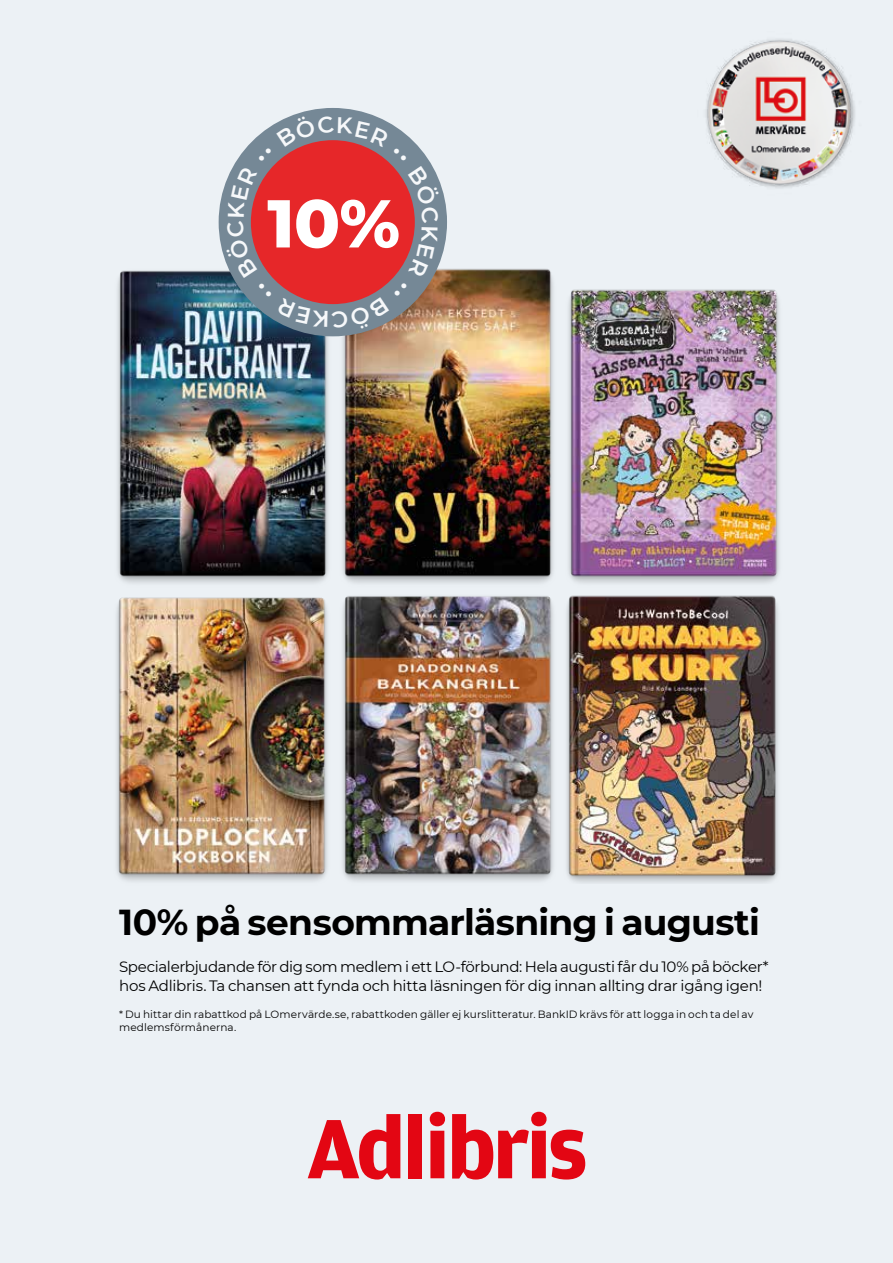
<style>
.page{position:relative;width:893px;height:1263px;background:#ecf1f5}
.page>*{position:absolute;margin:0;border:0;box-sizing:border-box;transform-origin:0 0}
.t1{font:800 67.5px "Montserrat";color:#fff}
.t2{font:700 36px "Montserrat";letter-spacing:-.02em;color:#000}
.t3{font:15px/19.5px "Montserrat";letter-spacing:-.02em;color:#000}
.t4{font:10.5px/13.5px "Montserrat";letter-spacing:.01em;color:#000}
.s1{font-size:10.2px}
</style>
<div class="page">
<svg style="left:308px;top:1114px;width:92px;height:65px"></svg>
<div style="left:408px;top:1114px;width:14px;height:64px;background:#e30613"></div>
<svg style="left:430px;top:1112px;width:15px;height:66px"></svg>
<svg style="left:452px;top:1112px;width:133px;height:67px"></svg>
<img style="left:706px;top:39px;width:149px;height:149px">
<img style="left:116px;top:597px;width:211px;height:284px">
<img style="left:117px;top:270px;width:214px;height:313px">
<img style="left:574px;top:289px;width:205px;height:250px">
<img style="left:331px;top:268px;width:243px;height:291px">
<img style="left:342px;top:559px;width:211px;height:322px">
<img style="left:555px;top:539px;width:224px;height:344px">
<svg style="left:219px;top:108px;width:228px;height:228px"></svg>
<svg style="left:225px;top:114px;width:216px;height:216px;background:#b2636a"></svg>
<h1 class="t1" style="left:267px;top:174px;width:134px">10%</h1>
<h2 class="t2" style="left:119px;top:897px;width:642px">10 % på sensommarläsning i augusti</h2>
<p class="t3" style="left:119px;top:956px;width:651px">Specialerbjudande för dig som medlem i ett LO-förbund: Hela augusti får du 10% på böcker* hos Adlibris. Ta chansen att fynda och hitta läsningen för dig innan allting drar igång igen!</p>
<p class="t4" style="left:119px;top:1007px;width:636px"><span class="s1">*</span> Du hittar din rabattkod på LOmervärde.se, rabattkoden gäller ej kurslitteratur. BankID krävs för att logga in och ta del av medlemsförmånerna.</p>
</div>
